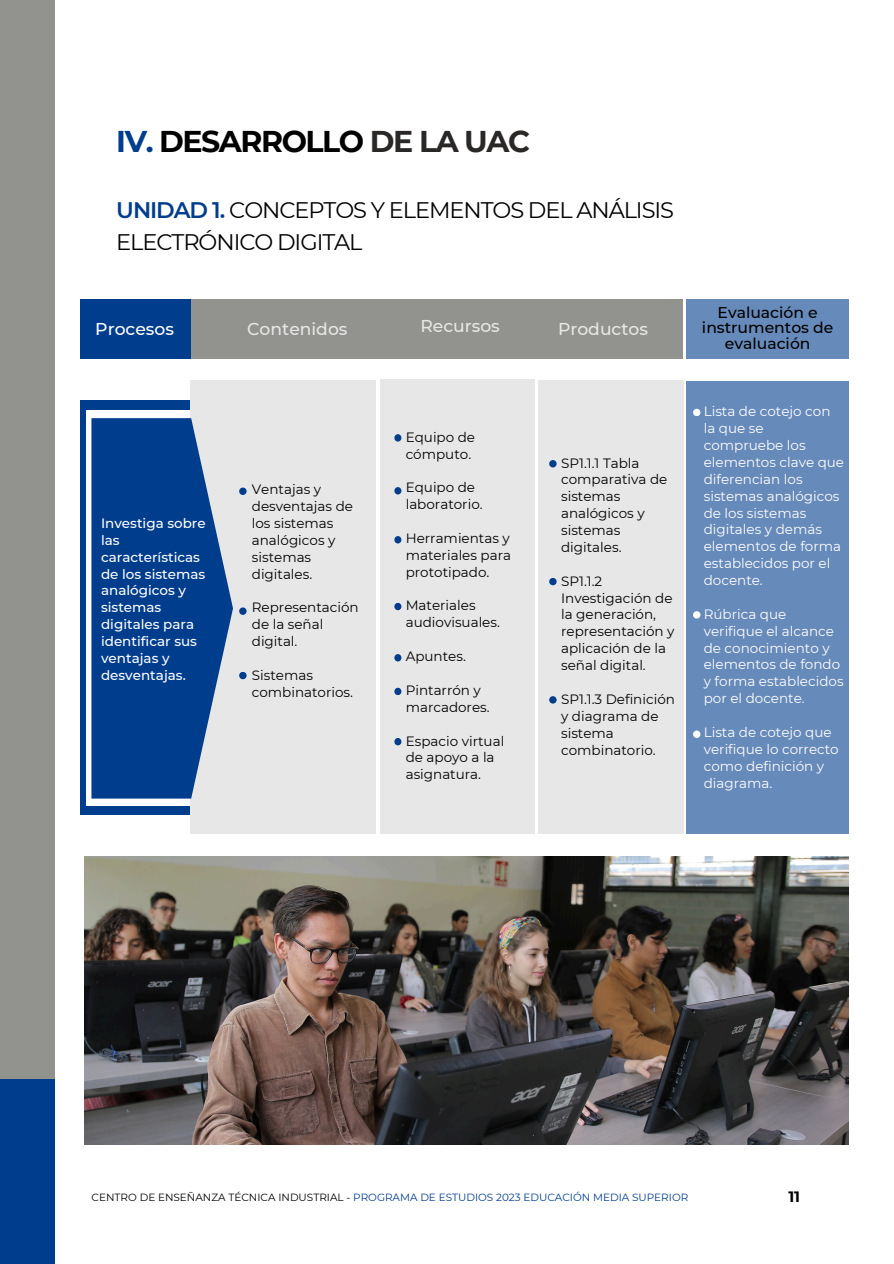
<style>
.page{position:relative;width:894px;height:1264px;background:#fff}
.page>*{position:absolute;margin:0;border:0;box-sizing:border-box;transform-origin:0 0}
.t1{font:700 30px "Montserrat";letter-spacing:-.05em;color:#000}
.t2{font:22.5px/31.5px "Montserrat";letter-spacing:-.05em;color:#000}
.t3{font:500 17.1px "Montserrat";color:#e8e7e7}
.t4{font:500 17.1px "Montserrat";color:#fff}
.t5{font:500 15.6px/15.8px "Montserrat";color:#000;text-align:center}
.t6{font:700 15px "Montserrat";color:#000}
.t7{font:13.5px/16.8px "Montserrat";color:#000}
.t8{font:13.5px/16.8px "Montserrat";color:#fff}
.t9{font:500 13.5px/16.8px "Montserrat";color:#fff}
.t10{font:10.5px "Montserrat";color:#013d8d}
.s1{color:#013d8d}
.s2{color:#2a2727}
.s3{font-weight:600;color:#013d8d}
.s4{color:#000}
</style>
<div class="page">
<div style="left:80px;top:401px;width:111px;height:414px;background:#013d8d"></div>
<div style="left:86px;top:411px;width:583px;height:395px;background:#fff"></div>
<div style="left:191px;top:380px;width:185px;height:453px;background:#e8e7e7"></div>
<div style="left:380px;top:380px;width:154px;height:453px;background:#e8e7e7"></div>
<div style="left:538px;top:380px;width:145px;height:453px;background:#e8e7e7"></div>
<svg style="left:91px;top:418px;width:142px;height:380px;background:#23569a"></svg>
<div style="left:239px;top:487px;width:7px;height:8px;background:#013d8d;border-radius:50%"></div>
<div style="left:239px;top:607px;width:7px;height:8px;background:#013d8d;border-radius:50%"></div>
<div style="left:239px;top:671px;width:7px;height:8px;background:#013d8d;border-radius:50%"></div>
<div style="left:394px;top:434px;width:7px;height:7px;background:#013d8d;border-radius:50%"></div>
<div style="left:394px;top:487px;width:7px;height:7px;background:#013d8d;border-radius:50%"></div>
<div style="left:394px;top:536px;width:7px;height:7px;background:#013d8d;border-radius:50%"></div>
<svg style="left:394px;top:687px;width:7px;height:8px"></svg>
<div style="left:394px;top:738px;width:7px;height:7px;background:#013d8d;border-radius:50%"></div>
<div style="left:549px;top:460px;width:7px;height:7px;background:#013d8d;border-radius:50%"></div>
<div style="left:549px;top:578px;width:7px;height:7px;background:#013d8d;border-radius:50%"></div>
<div style="left:549px;top:696px;width:7px;height:7px;background:#013d8d;border-radius:50%"></div>
<div style="left:686px;top:381px;width:162px;height:452px;background:#668aba"></div>
<div style="left:692px;top:409px;width:8px;height:7px;background:#fff;border-radius:50%"></div>
<svg style="left:692px;top:611px;width:8px;height:7px"></svg>
<svg style="left:692px;top:730px;width:8px;height:8px"></svg>
<div style="left:80px;top:299px;width:603px;height:59px;background:#92928e"></div>
<div style="left:80px;top:299px;width:110px;height:59px;background:#013d8d"></div>
<div style="left:686px;top:299px;width:162px;height:59px;background:#668aba"></div>
<div style="left:0;top:0;width:55px;height:1092px;background:#92928e"></div>
<div style="left:0;top:1078px;width:55px;height:185px;background:#013d8d"></div>
<div style="left:394px;top:603px;width:7px;height:7px;background:#013d8d;border-radius:50%"></div>
<div style="left:394px;top:654px;width:7px;height:7px;background:#013d8d;border-radius:50%"></div>
<img style="left:84px;top:856px;width:764px;height:288px">
<p class="t1" style="left:116px;top:123px;width:415px"><span class="s1">IV.</span> DESARROLLO <span class="s2">DE LA UAC</span></p>
<h5 class="t2" style="left:116px;top:194px;width:559px"><span class="s3">UNIDAD 1.</span> CONCEPTOS Y ELEMENTOS DEL ANÁLISIS<br>ELECTRÓNICO DIGITAL</h5>
<h5 class="t4" style="left:95px;top:318px;width:80px">Procesos</h5>
<h4 class="t3" style="left:247px;top:318px;width:102px">Contenidos</h4>
<h5 class="t3" style="left:420px;top:316px;width:81px">Recursos</h5>
<h5 class="t3" style="left:558px;top:318px;width:91px">Productos</h5>
<h2 class="t9" style="left:101px;top:514px;width:106px">Investiga sobre las características de los sistemas analógicos y sistemas digitales para identificar sus ventajas y desventajas.</h2>
<h3 class="t7" style="left:252px;top:481px;width:103px">Ventajas y desventajas de los sistemas analógicos y sistemas digitales.</h3>
<h3 class="t7" style="left:252px;top:599px;width:108px">Representación de la señal digital.</h3>
<h3 class="t7" style="left:252px;top:666px;width:103px">Sistemas combinatorios.</h3>
<h3 class="t7" style="left:405px;top:428px;width:71px">Equipo de cómputo.</h3>
<h3 class="t7" style="left:405px;top:479px;width:78px">Equipo de laboratorio.</h3>
<h5 class="t7" style="left:405px;top:529px;width:107px;text-align:justify">Herramientas y materiales para prototipado.</h5>
<h5 class="t7" style="left:405px;top:597px;width:96px">Materiales audiovisuales.</h5>
<h5 class="t7" style="left:405px;top:648px;width:62px">Apuntes.</h5>
<h5 class="t7" style="left:405px;top:681px;width:85px">Pintarrón y marcadores.</h5>
<h5 class="t7" style="left:405px;top:732px;width:100px">Espacio virtual de apoyo a la asignatura.</h5>
<h5 class="t7" style="left:561px;top:454px;width:108px">SP1.1.1 Tabla comparativa de sistemas analógicos y sistemas digitales.</h5>
<h5 class="t7" style="left:561px;top:572px;width:115px">SP1.1.2<br>Investigación de la generación, representación y aplicación de la señal digital.</h5>
<h5 class="t7" style="left:561px;top:690px;width:115px">SP1.1.3 Definición y diagrama de sistema combinatorio.</h5>
<h5 class="t5" style="left:701px;top:304px;width:133px">Evaluación e instrumentos de evaluación</h5>
<h5 class="t8" style="left:703px;top:403px;width:142px">Lista de cotejo con la que se compruebe los elementos clave que diferencian los sistemas analógicos de los sistemas digitales y demás elementos de forma establecidos por el docente.</h5>
<h5 class="t8" style="left:703px;top:605px;width:141px">Rúbrica que verifique el alcance de conocimiento y elementos de fondo y forma establecidos por el docente.</h5>
<h5 class="t8" style="left:703px;top:723px;width:136px">Lista de cotejo que verifique lo correcto como definición y diagrama.</h5>
<p class="t10" style="left:92px;top:1191px;width:598px"><span class="s4">CENTRO DE ENSEÑANZA TÉCNICA INDUSTRIAL -</span> PROGRAMA DE ESTUDIOS 2023 EDUCACIÓN MEDIA SUPERIOR</p>
<p class="t6" style="left:788px;top:1187px;width:13px">11</p>
</div>
